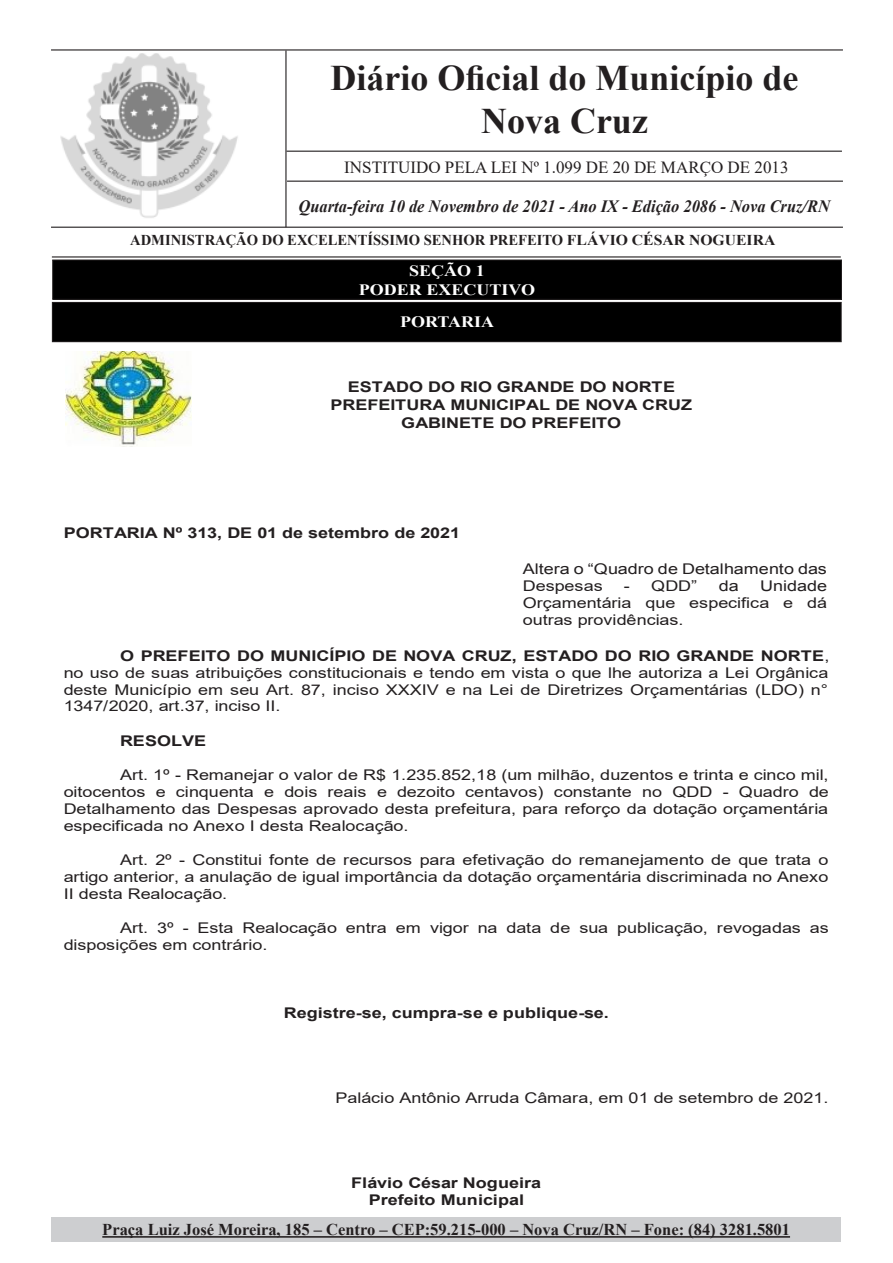
<style>
.page{position:relative;width:893px;height:1263px;background:#fff}
.page>*{position:absolute;margin:0;border:0;box-sizing:border-box;transform-origin:0 0}
.t1{font:700 36px/43.2px "Times New Roman";color:#231f20;text-align:center}
.t2{font:italic 700 17.25px "Times New Roman";color:#231f20;scale:.95 1}
.t3{font:16.95px "Times New Roman";color:#231f20}
.t4{font:700 16.5px "Times New Roman";color:#231f20}
.t5{font:700 15.75px "Times New Roman";color:#fff;scale:1.14 1}
.t6{font:700 15px "Times New Roman";color:#231f20}
.t7{font:14.7px/17px "Arial";letter-spacing:-.005em;color:#231f20;text-align:justify;scale:1.22 1}
.t8{font:700 14.7px/18.3px "Arial";color:#231f20;text-align:center;scale:1.22 1}
.s1{font-weight:700}
</style>
<div class="page">
<img style="left:54px;top:53px;width:231px;height:174px">
<hr style="left:51px;top:49px;width:792px;height:2px;background:#231f20">
<hr style="left:51px;top:227px;width:792px;height:1px;background:#231f20">
<hr style="left:52px;top:256px;width:789px;height:1px;background:#231f20">
<hr style="left:285px;top:51px;width:2px;height:176px;background:#231f20">
<hr style="left:287px;top:151px;width:555px;height:1px;background:#231f20">
<hr style="left:287px;top:181px;width:556px;height:1px;background:#231f20">
<div style="left:51px;top:1217px;width:790px;height:25px;background:#cdced0"></div>
<hr style="left:102px;top:1236px;width:688px;height:2px;background:#231f20">
<div style="left:53px;top:260px;width:788px;height:39px;background:#000"></div>
<div style="left:52px;top:259px;width:790px;height:41px;border:1px solid #231f20"></div>
<div style="left:52px;top:302px;width:789px;height:40px;background:#000"></div>
<div style="left:52px;top:302px;width:790px;height:40px;border:1px solid #231f20"></div>
<img style="left:66px;top:352px;width:126px;height:95px">
<p class="t1" style="left:330px;top:55px;width:470px">Diário Oficial do Município de<br>Nova Cruz</p>
<p class="t3" style="left:344px;top:155px;width:446px">INSTITUIDO PELA LEI Nº 1.099 DE 20 DE MARÇO DE 2013</p>
<p class="t2" style="left:299px;top:194px;width:561px">Quarta-feira 10 de Novembro de 2021 - Ano IX - Edição 2086 - Nova Cruz/RN</p>
<p class="t6" style="left:130px;top:229px;width:647px">ADMINISTRAÇÃO DO EXCELENTÍSSIMO SENHOR PREFEITO FLÁVIO CÉSAR NOGUEIRA</p>
<p class="t5" style="left:409px;top:259px;width:68px">SEÇÃO 1</p>
<p class="t5" style="left:359px;top:278px;width:156px">PODER EXECUTIVO</p>
<p class="t5" style="left:400px;top:311px;width:84px">PORTARIA</p>
<p class="t8" style="left:330px;top:378px;width:298px">ESTADO DO RIO GRANDE DO NORTE<br>PREFEITURA MUNICIPAL DE NOVA CRUZ<br>GABINETE DO PREFEITO</p>
<p class="t8" style="left:64px;top:524px;width:326px">PORTARIA Nº 313, DE 01 de setembro de 2021</p>
<p class="t7" style="left:523px;top:560px;width:251px">Altera o “Quadro de Detalhamento das<br>Despesas</p>
<p class="t7" style="left:624px;top:577px;width:62px">- QDD”</p>
<p class="t7" style="left:719px;top:577px;width:18px">da</p>
<p class="t7" style="left:523px;top:577px;width:251px;text-indent:237px">Unidade Orçamentária que especifica e dá outras providências.</p>
<p class="t7" style="left:64px;top:647px;width:629px;text-indent:56px"><span class="s1">O PREFEITO DO MUNICÍPIO DE NOVA CRUZ, ESTADO DO RIO GRANDE NORTE</span>, no uso de suas atribuições constitucionais e tendo em vista o que lhe autoriza a Lei Orgânica deste Município em seu Art. 87, inciso XXXIV e na Lei de Diretrizes Orçamentárias (LDO) n° 1347/2020, art.37, inciso II.</p>
<p class="t8" style="left:120px;top:731px;width:72px">RESOLVE</p>
<p class="t7" style="left:64px;top:766px;width:629px;text-indent:56px">Art. 1º - Remanejar o valor de R$ 1.235.852,18 (um milhão, duzentos e trinta e cinco mil, oitocentos e cinquenta e dois reais e dezoito centavos) constante no QDD - Quadro de Detalhamento das Despesas aprovado desta prefeitura, para reforço da dotação orçamentária especificada no Anexo I desta Realocação.</p>
<p class="t7" style="left:64px;top:851px;width:628px;text-indent:56px">Art. 2º - Constitui fonte de recursos para efetivação do remanejamento de que trata o artigo anterior, a anulação de igual importância da dotação orçamentária discriminada no Anexo II desta Realocação.</p>
<p class="t7" style="left:64px;top:919px;width:629px;text-indent:56px">Art. 3º - Esta Realocação entra em vigor na data de sua publicação, revogadas as disposições em contrário.</p>
<p class="t8" style="left:284px;top:1004px;width:268px">Registre-se, cumpra-se e publique-se.</p>
<p class="t7" style="left:336px;top:1089px;width:405px">Palácio Antônio Arruda Câmara, em 01 de setembro de 2021.</p>
<p class="t8" style="left:351px;top:1175px;width:157px;line-height:17px">Flávio César Nogueira<br>Prefeito Municipal</p>
<p class="t4" style="left:102px;top:1218px;width:689px">Praça Luiz José Moreira, 185 – Centro – CEP:59.215-000 – Nova Cruz/RN – Fone: (84) 3281.5801</p>
</div>
